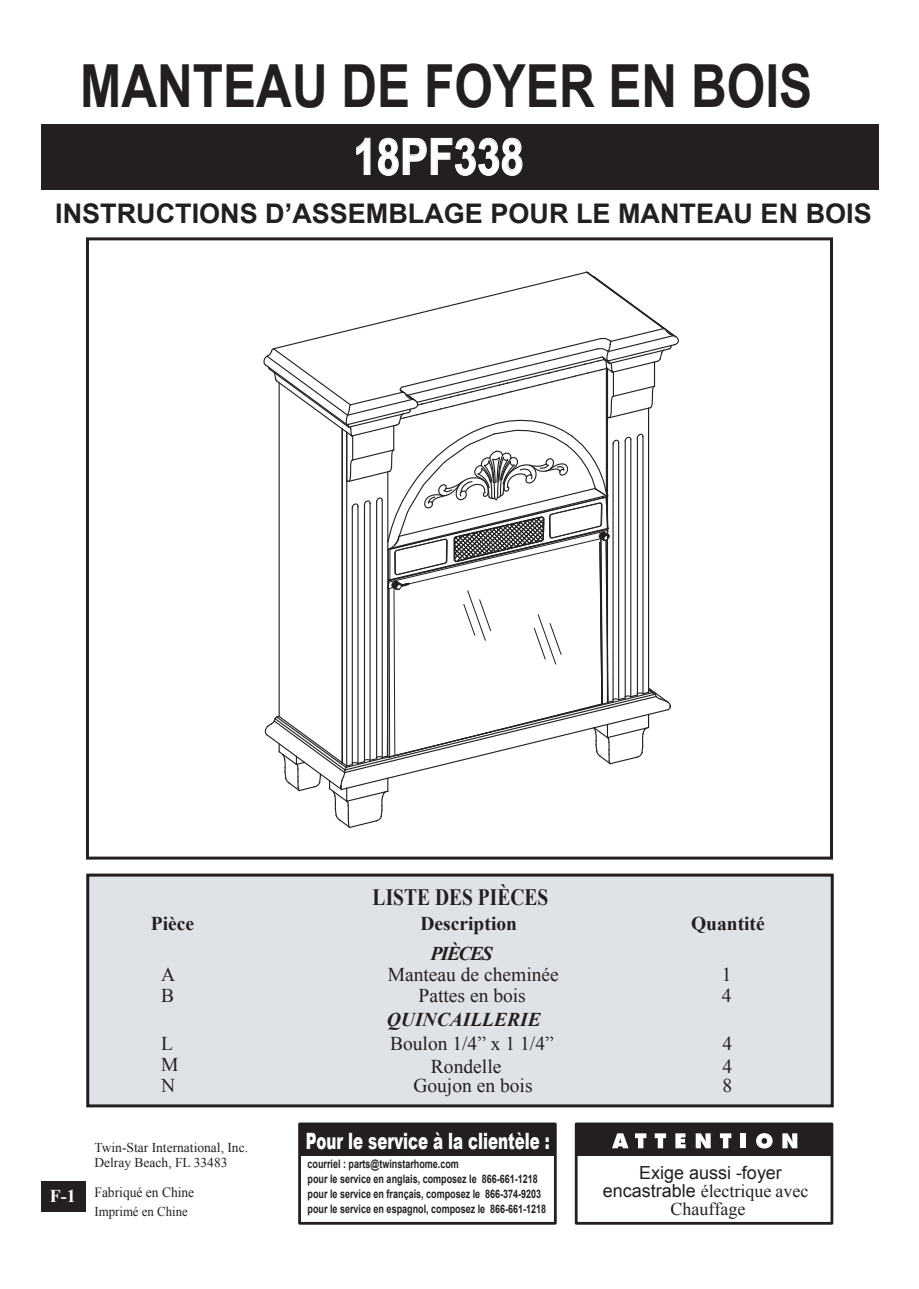
<style>
.page{position:relative;width:919px;height:1289px;background:#fff}
.page>*{position:absolute;margin:0;border:0;box-sizing:border-box;transform-origin:0 0}
.t1{font:700 59.4px "Arial";color:#231f20;scale:.83 1}
.t2{font:700 50.4px "Arial";color:#fff;scale:.83 1}
.t3{font:700 27px "Arial";color:#231f20}
.t4{font:700 23.4px "Times New Roman";color:#231f20;scale:.83 1}
.t5{font:900 22.5px "Arial";color:#fff;scale:.67 1}
.t6{font:19.5px "Times New Roman";color:#231f20}
.t7{font:700 19.5px "Times New Roman";color:#231f20}
.t8{font:italic 700 19.5px "Times New Roman";color:#231f20}
.t9{font:18px/18px "Arial";color:#231f20;text-align:center}
.t10{font:700 18px "Times New Roman";color:#fff}
.t11{font:14.25px "Times New Roman";color:#231f20;scale:.95 1}
.t12{font:13.5px "Times New Roman";color:#231f20}
.t13{font:13.5px "Times New Roman";color:#231f20;scale:.95 1}
.t14{font:700 11.7px/15px "Arial";color:#231f20;scale:.77 1}
.s1{font-family:"Times New Roman"}
</style>
<div class="page">
<div style="left:88px;top:875px;width:744px;height:230px;background:#dfe2e6"></div>
<div style="left:86px;top:873px;width:747px;height:234px;border:3px solid #231f20"></div>
<div style="left:41px;top:1181px;width:45px;height:30px;background:#231f20"></div>
<div style="left:41px;top:124px;width:837px;height:65px;background:#231f20"></div>
<svg style="left:356px;top:137px;width:14px;height:38px"></svg>
<svg style="left:378px;top:137px;width:144px;height:39px"></svg>
<div style="left:574px;top:1122px;width:259px;height:102px;border:3px solid #231f20"></div>
<div style="left:576px;top:1123px;width:255px;height:32px;background:#231f20"></div>
<svg style="left:612px;top:1133px;width:16px;height:15px"></svg>
<svg style="left:635px;top:1133px;width:11px;height:15px"></svg>
<svg style="left:654px;top:1133px;width:12px;height:15px"></svg>
<svg style="left:675px;top:1133px;width:10px;height:15px"></svg>
<svg style="left:695px;top:1133px;width:15px;height:15px"></svg>
<svg style="left:720px;top:1133px;width:11px;height:15px"></svg>
<div style="left:740px;top:1133px;width:6px;height:15px;background:#fff"></div>
<svg style="left:756px;top:1133px;width:16px;height:15px"></svg>
<svg style="left:782px;top:1133px;width:15px;height:15px"></svg>
<div style="left:298px;top:1122px;width:258px;height:102px;border:3px solid #231f20"></div>
<div style="left:299px;top:1123px;width:256px;height:32px;background:#231f20"></div>
<div style="left:86px;top:237px;width:746px;height:622px;border:3px solid #231f20"></div>
<svg style="left:263px;top:271px;width:416px;height:557px"></svg>
<p class="t1" style="left:80px;top:47px;width:883px">MANTEAU DE FOYER EN BOIS</p>
<p class="t2" style="left:353px;top:124px;width:207px">18PF338</p>
<p class="t3" style="left:55px;top:196px;width:818px">INSTRUCTIONS D’ASSEMBLAGE POUR LE MANTEAU EN BOIS</p>
<p class="t4" style="left:372px;top:880px;width:213px">LISTE DES PIÈCES</p>
<p class="t10" style="left:50px;top:1183px;width:27px">F-1</p>
<p class="t7" style="left:151px;top:910px;width:45px">Pièce</p>
<p class="t7" style="left:420px;top:910px;width:98px">Description</p>
<p class="t7" style="left:691px;top:910px;width:75px">Quantité</p>
<p class="t8" style="left:430px;top:940px;width:64px">PIÈCES</p>
<p class="t6" style="left:161px;top:961px;width:16px">A</p>
<p class="t6" style="left:388px;top:961px;width:173px">Manteau de cheminée</p>
<p class="t6" style="left:721px;top:961px;width:11px">1</p>
<p class="t6" style="left:161px;top:982px;width:15px">B</p>
<p class="t6" style="left:418px;top:982px;width:109px">Pattes en bois</p>
<p class="t6" style="left:721px;top:982px;width:11px">4</p>
<p class="t8" style="left:387px;top:1006px;width:155px">QUINCAILLERIE</p>
<p class="t6" style="left:161px;top:1030px;width:13px">L</p>
<p class="t6" style="left:390px;top:1030px;width:165px">Boulon 1/4” x 1 1/4”</p>
<p class="t6" style="left:722px;top:1030px;width:11px">4</p>
<p class="t6" style="left:161px;top:1051px;width:19px">M</p>
<p class="t6" style="left:431px;top:1053px;width:72px">Rondelle</p>
<p class="t6" style="left:722px;top:1053px;width:11px">4</p>
<p class="t6" style="left:161px;top:1072px;width:16px">N</p>
<p class="t6" style="left:413px;top:1072px;width:121px">Goujon en bois</p>
<p class="t6" style="left:722px;top:1072px;width:11px">8</p>
<p class="t12" style="left:94px;top:1138px;width:155px">Twin-Star International, Inc.</p>
<p class="t5" style="left:306px;top:1124px;width:366px">Pour le service à la clientèle :</p>
<p class="t12" style="left:94px;top:1153px;width:134px">Delray Beach, FL 33483</p>
<p class="t11" style="left:94px;top:1182px;width:106px">Fabriqué en Chine</p>
<p class="t13" style="left:94px;top:1202px;width:100px">Imprimé en Chine</p>
<p class="t14" style="left:307px;top:1156px;width:311px">courriel : parts@twinstarhome.com<br>pour le service en anglais, composez le 866-661-1218 pour le service en français, composez le 866-374-9203 pour le service en espagnol, composez le 866-661-1218</p>
<p class="t9" style="left:603px;top:1163px;width:207px">Exige aussi -foyer encastrable <span class="s1">électrique avec<br>Chauffage</span></p>
</div>
